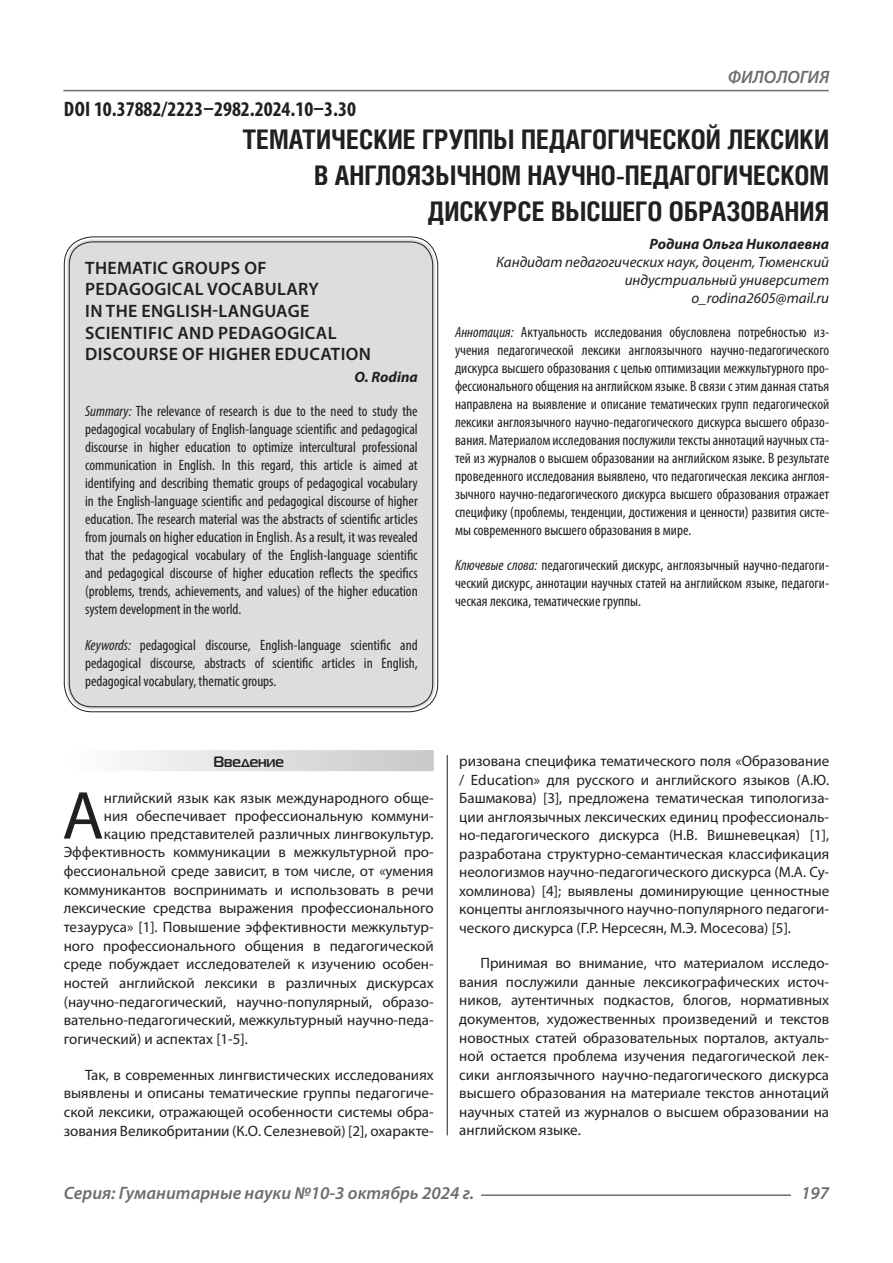
<style>
.page{position:relative;width:893px;height:1263px;background:#fff}
.page>*{position:absolute;margin:0;border:0;box-sizing:border-box;transform-origin:0 0}
.Статья_текст_первый{font:68.4px "Myriad Pro";color:#231f20}
.Статья_название{font:700 27px "Helios Cond C";color:#231f20}
.ДОИ{font:700 condensed 21px "Myriad Pro";color:#231f20}
.Статья_название_англ{font:600 18px/21.6px "Myriad Pro";letter-spacing:.02em;color:#231f20}
.t1{font:italic 600 18px "Myriad Pro";color:#6c6d70}
.Статья_текст{font:15px/18.6px "Myriad Pro";color:#231f20;text-align:justify}
.Статья_аннотация_тек{font:condensed 15px/18px "Myriad Pro";color:#231f20;text-align:justify}
.Статья_аннотация_анг{font:condensed 15px/18px "Myriad Pro";color:#231f20;text-align:justify}
.Статья_текст_первый-2{font:15px "Myriad Pro";color:#231f20}
.Статья_автор_инфо{font:italic 15px/18px "Myriad Pro";color:#231f20;text-align:right}
.Статья_автор_фио_рус{font:italic 700 15px "Myriad Pro";color:#231f20}
.Статья_автор_англ{font:italic 700 15px "Myriad Pro";color:#231f20}
.Статья_подзаголовок{font:700 15px "Magistral C";color:#231f20}
.s1{font-style:italic}
</style>
<div class="page">
<hr style="left:447px;top:128px;width:1px;height:1007px;background:#231f20">
<hr style="left:63px;top:90px;width:766px;height:1px;background:#6c6d70">
<hr style="left:481px;top:1194px;width:310px;height:2px;background:#6c6d70">
<div style="left:67px;top:239px;width:368px;height:470px;background:#dcdddf;border-radius:26px"></div>
<div style="left:64px;top:750px;width:370px;height:21px;background:linear-gradient(to right,#fefeff,#c6c8ca)"></div>
<p class="ДОИ" style="left:64px;top:96px;width:294px">DOI 10.37882/2223–2982.2024.10–3.30</p>
<p class="t1" style="left:728px;top:66px;width:103px">ФИЛОЛОГИЯ</p>
<p class="Статья_название" style="left:242px;top:124px;width:588px">ТЕМАТИЧЕСКИЕ ГРУППЫ ПЕДАГОГИЧЕСКОЙ ЛЕКСИКИ</p>
<p class="Статья_название" style="left:314px;top:160px;width:516px">В АНГЛОЯЗЫЧНОМ НАУЧНО-ПЕДАГОГИЧЕСКОМ</p>
<p class="Статья_название" style="left:428px;top:196px;width:403px">ДИСКУРСЕ ВЫСШЕГО ОБРАЗОВАНИЯ</p>
<p class="Статья_автор_фио_рус" style="left:650px;top:235px;width:181px">Родина Ольга Николаевна</p>
<p class="Статья_автор_инфо" style="left:496px;top:253px;width:335px">Кандидат педагогических наук, доцент, Тюменский индустриальный университет</p>
<p class="Статья_автор_инфо" style="left:691px;top:289px;width:139px">o_rodina2605@mail.ru</p>
<p class="Статья_аннотация_тек" style="left:455px;top:322px;width:376px"><span class="s1">Аннотация:</span> Актуальность исследования обусловлена потребностью из&shy;учения педагогической лексики англоязычного научно-педагогического дискурса высшего образования с целью оптимизации межкультурного про&shy;фессионального общения на английском языке. В связи с этим данная статья направлена на выявление и описание тематических групп педагогической лексики англоязычного научно-педагогического дискурса высшего образо&shy;вания. Материалом исследования послужили тексты аннотаций научных ста&shy;тей из журналов о высшем образовании на английском языке. В результате проведенного исследования выявлено, что педагогическая лексика англоя&shy;зычного научно-педагогического дискурса высшего образования отражает специфику (проблемы, тенденции, достижения и ценности) развития систе&shy;мы современного высшего образования в мире.</p>
<p class="Статья_аннотация_тек" style="left:455px;top:556px;width:376px"><span class="s1">Ключевые слова:</span> педагогический дискурс, англоязычный научно-педагоги&shy;ческий дискурс, аннотации научных статей на английском языке, педагоги&shy;ческая лексика, тематические группы.</p>
<p class="Статья_название_англ" style="left:85px;top:256px;width:183px">THEMATIC GROUPS OF</p>
<p class="Статья_название_англ" style="left:85px;top:278px;width:235px">PEDAGOGICAL VOCABULARY</p>
<p class="Статья_название_англ" style="left:85px;top:300px;width:226px">IN THE ENGLISH-LANGUAGE</p>
<p class="Статья_название_англ" style="left:85px;top:321px;width:287px">SCIENTIFIC AND PEDAGOGICAL<br>DISCOURSE OF HIGHER EDUCATION</p>
<p class="Статья_автор_англ" style="left:355px;top:367px;width:65px">O. Rodina</p>
<p class="Статья_аннотация_анг" style="left:85px;top:402px;width:334px"><span class="s1">Summary:</span> The relevance of research is due to the need to study the pedagogical vocabulary of English-language scientific and pedagogical discourse in higher education to optimize intercultural professional communication in English. In this regard, this article is aimed at identifying and describing thematic groups of pedagogical vocabulary in the English-language scientific and pedagogical discourse of higher education. The research material was the abstracts of scientific articles from journals on higher education in English. As a result, it was revealed that the pedagogical vocabulary of the English-language scientific and pedagogical discourse of higher education reflects the specifics (problems, trends, achievements, and values) of the higher education system development in the world.</p>
<p class="Статья_аннотация_анг" style="left:85px;top:636px;width:334px"><span class="s1">Keywords:</span> pedagogical discourse, English-language scientific and pedagogical discourse, abstracts of scientific articles in English, pedagogical vocabulary, thematic groups.</p>
<p class="Статья_подзаголовок" style="left:213px;top:753px;width:72px">Введение</p>
<p class="Статья_текст_первый" style="left:62px;top:773px;width:43px">А</p>
<p class="Статья_текст_первый-2" style="left:104px;top:788px;width:331px">нглийский язык как язык международного обще-</p>
<p class="Статья_текст_первый-2" style="left:104px;top:806px;width:331px">ния обеспечивает профессиональную коммуни-</p>
<p class="Статья_текст_первый-2" style="left:104px;top:824px;width:331px">кацию представителей различных лингвокультур.</p>
<p class="Статья_текст_первый-2" style="left:64px;top:843px;width:371px">Эффективность коммуникации в межкультурной про-</p>
<p class="Статья_текст_первый-2" style="left:64px;top:862px;width:371px">фессиональной среде зависит, в том числе, от «умения</p>
<p class="Статья_текст_первый-2" style="left:64px;top:880px;width:371px">коммуникантов воспринимать и использовать в речи</p>
<p class="Статья_текст_первый-2" style="left:64px;top:899px;width:371px">лексические средства выражения профессионального</p>
<p class="Статья_текст_первый-2" style="left:64px;top:917px;width:371px">тезауруса» [1]. Повышение эффективности межкультур-</p>
<p class="Статья_текст_первый-2" style="left:64px;top:936px;width:371px">ного профессионального общения в педагогической</p>
<p class="Статья_текст_первый-2" style="left:64px;top:955px;width:371px">среде побуждает исследователей к изучению особен-</p>
<p class="Статья_текст_первый-2" style="left:64px;top:973px;width:371px">ностей английской лексики в различных дискурсах</p>
<p class="Статья_текст_первый-2" style="left:64px;top:992px;width:371px">(научно-педагогический, научно-популярный, образо-</p>
<p class="Статья_текст_первый-2" style="left:64px;top:1011px;width:371px">вательно-педагогический, межкультурный научно-педа-</p>
<p class="Статья_текст_первый-2" style="left:64px;top:1029px;width:186px">гогический) и аспектах [1-5].</p>
<p class="Статья_текст" style="left:64px;top:1065px;width:371px;text-indent:21px">Так, в современных лингвистических исследованиях выявлены и описаны тематические группы педагогиче&shy;ской лексики, отражающей особенности системы обра&shy;зования Великобритании (К.О. Селезневой) [2], охаракте-</p>
<p class="Статья_текст" style="left:459px;top:752px;width:371px">ризована специфика тематического поля «Образование / Education» для русского и английского языков (А.Ю.<br>Башмакова) [3], предложена тематическая типологиза&shy;ции англоязычных лексических единиц профессиональ&shy;но-педагогического дискурса (Н.В. Вишневецкая) [1], разработана структурно-семантическая классификация неологизмов научно-педагогического дискурса (М.А. Су&shy;хомлинова) [4]; выявлены доминирующие ценностные концепты англоязычного научно-популярного педагоги&shy;ческого дискурса (Г.Р. Нерсесян, М.Э. Мосесова) [5].</p>
<p class="Статья_текст" style="left:459px;top:954px;width:371px;text-indent:21px">Принимая во внимание, что материалом исследо&shy;вания послужили данные лексикографических источ&shy;ников, аутентичных подкастов, блогов, нормативных документов, художественных произведений и текстов новостных статей образовательных порталов, актуаль&shy;ной остается проблема изучения педагогической лек&shy;сики англоязычного научно-педагогического дискурса высшего образования на материале текстов аннотаций научных статей из журналов о высшем образовании на английском языке.</p>
<p class="t1" style="left:64px;top:1182px;width:412px">Серия: Гуманитарные науки №10-3 октябрь 2024 г.</p>
<p class="t1" style="left:801px;top:1182px;width:30px">197</p>
</div>
